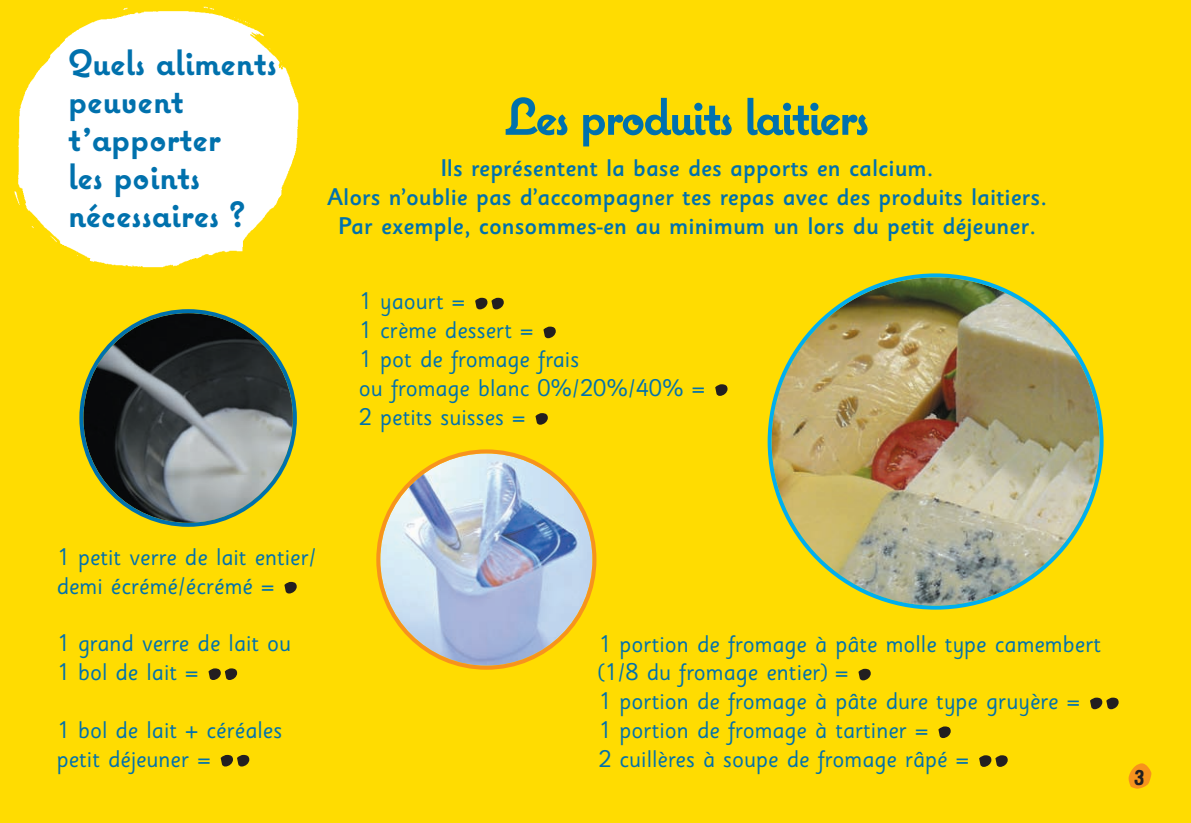
<style>
.page{position:relative;width:1191px;height:823px;background:#fff}
.page>*{position:absolute;margin:0;border:0;box-sizing:border-box;transform-origin:0 0}
.t1{font:700 52px "Coquette";letter-spacing:-.05em;color:#0071ad}
.t2{font:700 36px/38px "Coquette";color:#0071ad}
.t3{font:24px/28.8px "Sassoon Sans";color:#0071ad}
.t4{font:500 24px/28.8px "Sassoon Sans";color:#0071ad;text-align:center}
.t5{font:24px "Shoplifter";color:#231f20}
</style>
<div class="page">
<div style="left:0;top:0;width:1191px;height:822px;background:#ffdc01"></div>
<img style="left:14px;top:6px;width:285px;height:262px">
<svg style="left:79px;top:309px;width:218px;height:217px"></svg>
<svg style="left:376px;top:449px;width:220px;height:220px"></svg>
<img style="left:767px;top:273px;width:336px;height:336px">
<svg style="left:979px;top:755px;width:28px;height:11px"></svg>
<svg style="left:938px;top:726px;width:12px;height:11px"></svg>
<svg style="left:1090px;top:697px;width:28px;height:11px"></svg>
<svg style="left:858px;top:668px;width:12px;height:12px"></svg>
<svg style="left:221px;top:754px;width:28px;height:12px"></svg>
<svg style="left:208px;top:668px;width:29px;height:11px"></svg>
<svg style="left:284px;top:581px;width:13px;height:12px"></svg>
<svg style="left:535px;top:413px;width:13px;height:11px"></svg>
<svg style="left:715px;top:384px;width:12px;height:11px"></svg>
<svg style="left:543px;top:326px;width:13px;height:12px"></svg>
<svg style="left:475px;top:297px;width:29px;height:12px"></svg>
<svg style="left:1128px;top:763px;width:23px;height:25px"></svg>
<h2 class="t2" style="left:68px;top:47px;width:210px">Quels aliments peuvent<br>t apporter</h2>
<h2 class="t2" style="left:68px;top:96px;width:134px;line-height:56px;text-indent:14px">,<br>les points</h2>
<h2 class="t2" style="left:68px;top:199px;width:178px">nécessaires ?</h2>
<h1 class="t1" style="left:504px;top:98px;width:366px">Les produits laitiers</h1>
<p class="t4" style="left:327px;top:156px;width:721px">Ils représentent la base des apports en calcium.<br>Alors n’oublie pas d’accompagner tes repas avec des produits laitiers.<br>Par exemple, consommes-en au minimum un lors du petit déjeuner.</p>
<p class="t3" style="left:359px;top:290px;width:348px">1 yaourt =<br>1 crème dessert =<br>1 pot de fromage frais<br>ou fromage blanc 0%/20%/40% =<br>2 petits suisses =</p>
<p class="t3" style="left:57px;top:545px;width:261px">1 petit verre de lait entier/ demi écrémé/écrémé =</p>
<p class="t3" style="left:57px;top:631px;width:236px">1 grand verre de lait ou<br>1 bol de lait =</p>
<p class="t3" style="left:57px;top:717px;width:227px">1 bol de lait + céréales petit déjeuner =</p>
<p class="t3" style="left:598px;top:631px;width:504px">1 portion de fromage à pâte molle type camembert (1/8 du fromage entier) =<br>1 portion de fromage à pâte dure type gruyère =<br>1 portion de fromage à tartiner =<br>2 cuillères à soupe de fromage râpé =</p>
<p class="t5" style="left:1134px;top:761px;width:13px">3</p>
</div>
